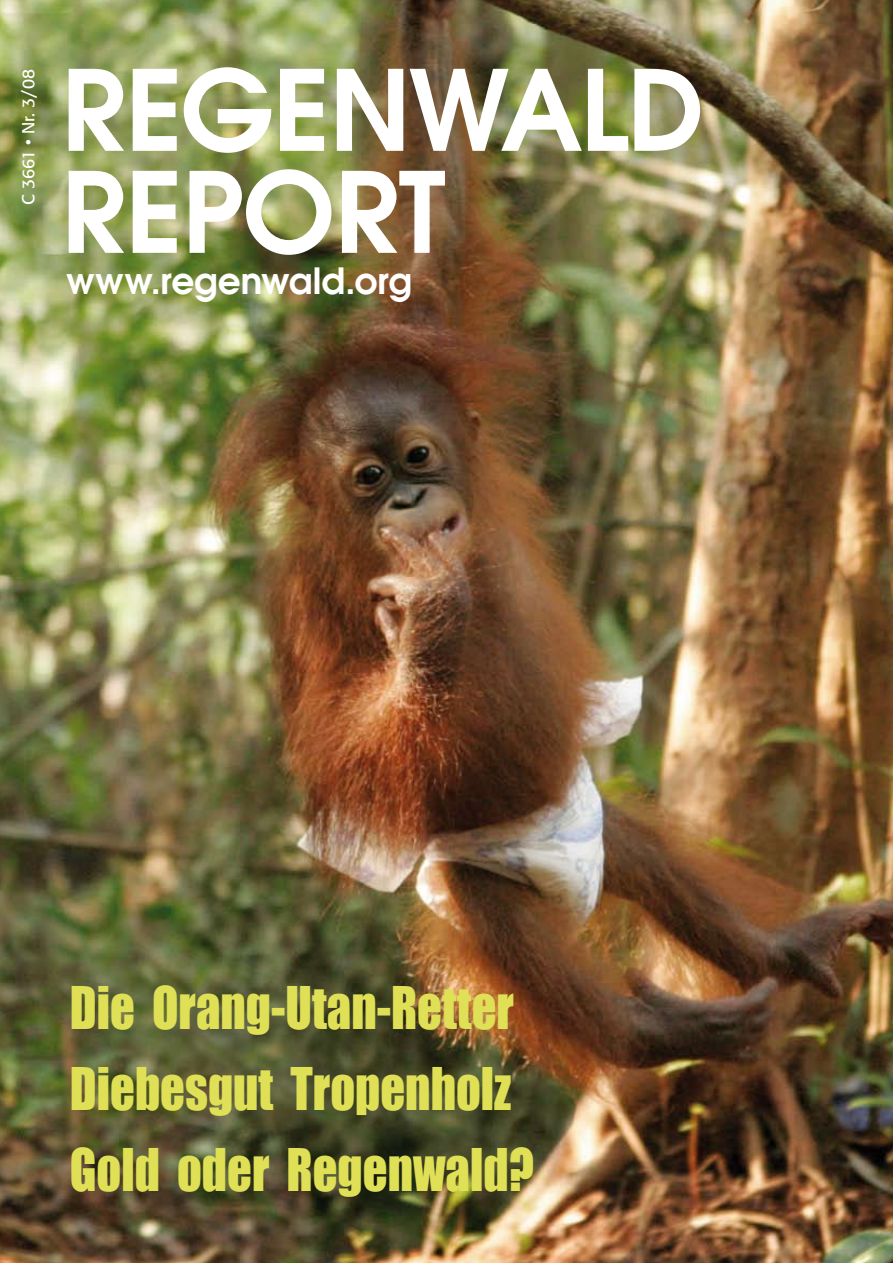
<style>
.page{position:relative;width:893px;height:1263px;background:#fff}
.page>*{position:absolute;margin:0;border:0;box-sizing:border-box;transform-origin:0 0}
.t1{font:600 111px/102px "Avant Garde";letter-spacing:-.015em;color:#fff}
.t2{font:54px/81px "Impact";color:#e0e056;scale:.9 1}
.t3{font:600 36px "Avant Garde";letter-spacing:-.005em;color:#fff}
.t4{font:17.25px "Formata";letter-spacing:.005em;color:#fff}
</style>
<div class="page">
<img style="left:0;top:0;width:893px;height:1263px">
<p class="t4" style="left:18px;top:205px;width:137px;rotate:-90deg">C 3661 • Nr. 3/08</p>
<h1 class="t1" style="left:61px;top:57px;width:645px">REGENWALD<br>REPORT</h1>
<p class="t3" style="left:66px;top:257px;width:348px">www.regenwald.org</p>
<p class="t2" style="left:70px;top:966px;width:517px">Die Orang-Utan-Retter<br>Diebesgut Tropenholz<br>Gold oder Regenwald?</p>
</div>
